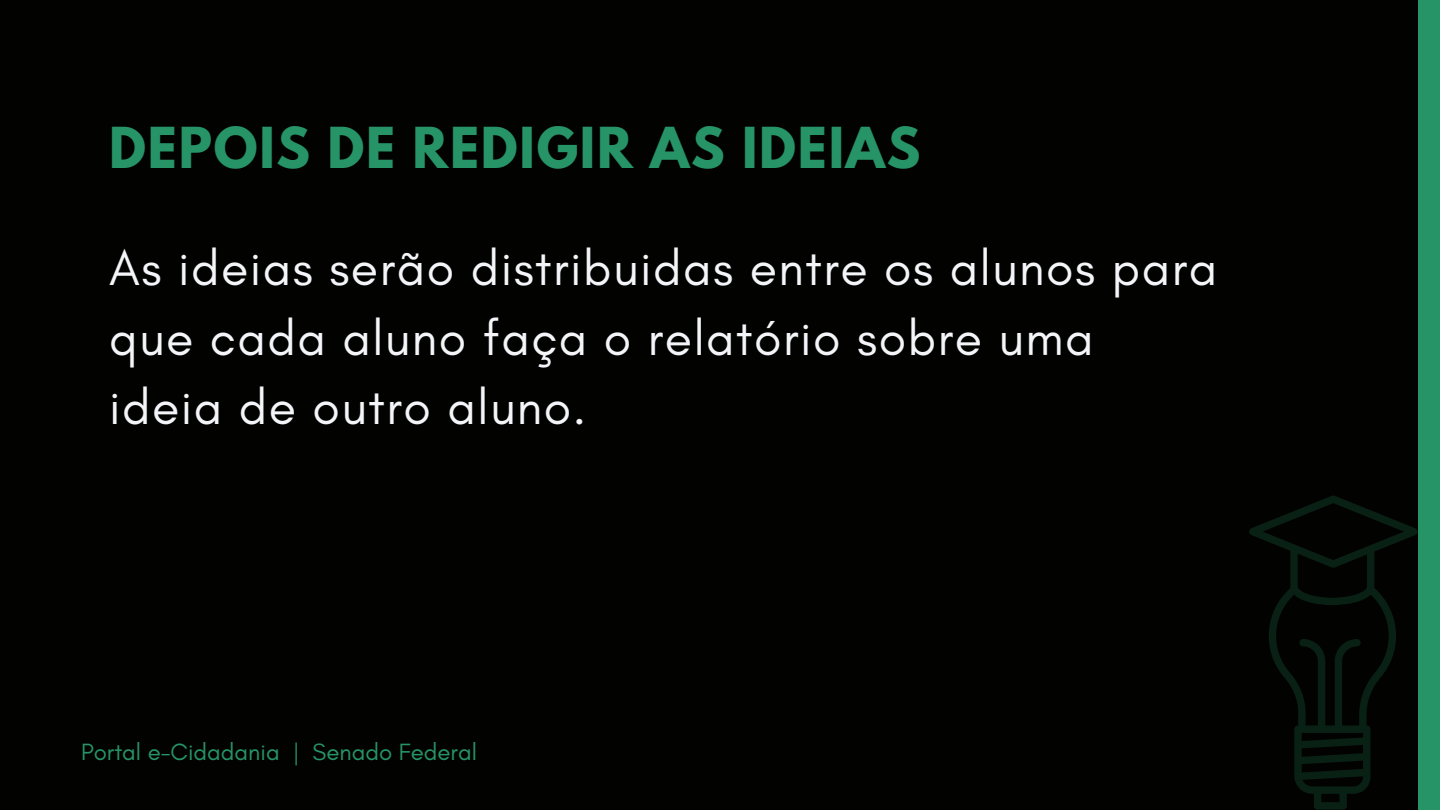
<style>
.page{position:relative;width:1440px;height:810px;background:#020301}
.page>*{position:absolute;margin:0;border:0;box-sizing:border-box;transform-origin:0 0}
.t1{font:50px/69.8px "Glacial Indifference";letter-spacing:.03em;color:#f3f5f9}
.t2{font:700 50px "League Spartan";letter-spacing:.035em;color:#279468}
.t3{font:24px "Glacial Indifference";color:#279468}
</style>
<div class="page">
<div style="left:1418px;top:0;width:22px;height:810px;background:#279468"></div>
<svg style="left:1249px;top:495px;width:169px;height:315px"></svg>
<h2 class="t2" style="left:109px;top:123px;width:813px">DEPOIS DE REDIGIR AS IDEIAS</h2>
<h1 class="t1" style="left:109px;top:232px;width:1110px">As ideias serão distribuidas entre os alunos para que cada aluno faça o relatório sobre uma ideia de outro aluno.</h1>
<p class="t3" style="left:81px;top:738px;width:397px">Portal e-Cidadania | Senado Federal</p>
</div>
